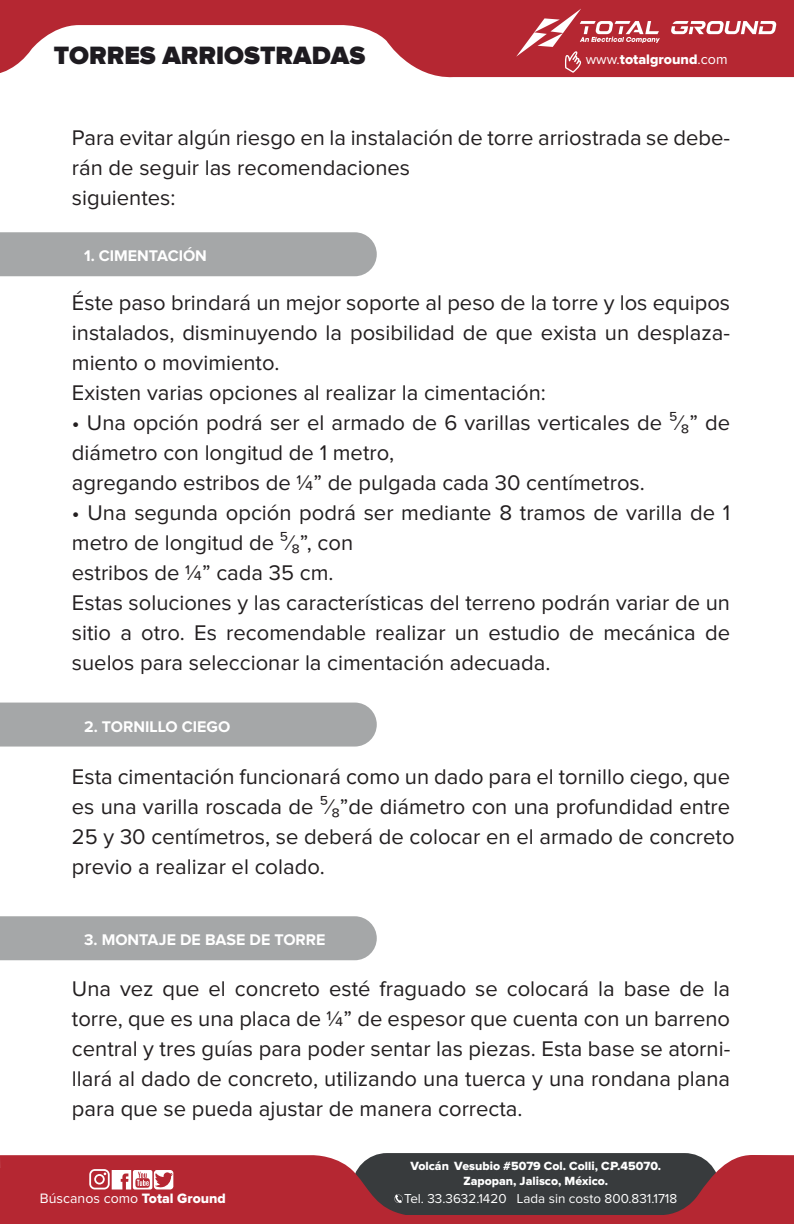
<style>
.page{position:relative;width:794px;height:1224px;background:#fff}
.page>*{position:absolute;margin:0;border:0;box-sizing:border-box;transform-origin:0 0}
.t1{font:900 26px "Proxima Nova";color:#1e1b20}
.t2{font:22px/30px "Proxima Nova";color:#231f20}
.t3{font:700 16px "Proxima Nova";color:#fff}
.t4{font:14.2px "Proxima Nova";color:#fff}
.t5{font:14.2px "Proxima Nova Extrabld";color:#fff}
.t6{font:13.4px "Proxima Nova";color:#fff}
.t7{font:12.2px/14.8px "Proxima Nova Extrabld";color:#fff;text-align:center}
.s1{font-family:"Proxima Nova"}
.s2{font-family:"Proxima Nova Extrabld"}
</style>
<div class="page">
<div style="left:352px;top:1153px;width:367px;height:70px;background:#383b3d;border-radius:35px"></div>
<svg style="left:0;top:0;width:794px;height:78px;fill:#b52732"></svg>
<svg style="left:0;top:1155px;width:794px;height:69px;fill:#b52732"></svg>
<svg style="left:671px;top:21px;width:105px;height:13px"></svg>
<svg style="left:516px;top:9px;width:144px;height:64px;background:#bf454e"></svg>
<svg style="left:394px;top:1194px;width:8px;height:9px"></svg>
<svg style="left:89px;top:1169px;width:84px;height:21px"></svg>
<div style="left:0;top:232px;width:377px;height:44px;background:#a5a7a8"></div>
<div style="left:0;top:703px;width:377px;height:44px;background:#a5a7a8"></div>
<div style="left:0;top:916px;width:377px;height:44px;background:#a5a7a8"></div>
<p class="t1" style="left:54px;top:43px;width:313px">TORRES ARRIOSTRADAS</p>
<p class="t5" style="left:586px;top:53px;width:143px"><span class="s1">www.</span>totalground<span class="s1">.com</span></p>
<p class="t2" style="left:72px;top:123px;width:659px">Para evitar algún riesgo en la instalación de torre arriostrada se debe&shy;rán de seguir las recomendaciones<br>siguientes:</p>
<p class="t3" style="left:84px;top:249px;width:124px">1. CIMENTACIÓN</p>
<p class="t2" style="left:72px;top:288px;width:660px">Éste paso brindará un mejor soporte al peso de la torre y los equipos instalados, disminuyendo la posibilidad de que exista un desplaza&shy;miento o movimiento.<br>Existen varias opciones al realizar la cimentación:</p>
<p class="t2" style="left:72px;top:409px;width:659px">• Una opción podrá ser el armado de 6 varillas verticales de ⁵⁄₈” de diámetro con longitud de 1 metro,<br>agregando estribos de ¼” de pulgada cada 30 centímetros.</p>
<p class="t2" style="left:72px;top:499px;width:660px">• Una segunda opción podrá ser mediante 8 tramos de varilla de 1 metro de longitud de ⁵⁄₈”, con<br>estribos de ¼” cada 35 cm.<br>Estas soluciones y las características del terreno podrán variar de un sitio a otro. Es recomendable realizar un estudio de mecánica de suelos para seleccionar la cimentación adecuada.</p>
<p class="t3" style="left:84px;top:719px;width:148px">2. TORNILLO CIEGO</p>
<p class="t2" style="left:72px;top:763px;width:664px">Esta cimentación funcionará como un dado para el tornillo ciego, que es una varilla roscada de ⁵⁄₈”de diámetro con una profundidad entre 25 y 30 centímetros, se deberá de colocar en el armado de concreto previo a realizar el colado.</p>
<p class="t3" style="left:84px;top:933px;width:243px">3. MONTAJE DE BASE DE TORRE</p>
<p class="t2" style="left:72px;top:975px;width:660px;text-align:justify">Una vez que el concreto esté fraguado se colocará la base de la torre, que es una placa de ¼” de espesor que cuenta con un barreno central y tres guías para poder sentar las piezas. Esta base se atorni&shy;llará al dado de concreto, utilizando una tuerca y una rondana plana para que se pueda ajustar de manera correcta.</p>
<p class="t4" style="left:40px;top:1192px;width:187px">Búscanos como <span class="s2">Total Ground</span></p>
<p class="t7" style="left:410px;top:1159px;width:252px">Volcán Vesubio #5079 Col. Colli, C.P.45070.<br>Zapopan, Jalisco, México.</p>
<p class="t6" style="left:404px;top:1193px;width:274px">Tel. 33.3632.1420 Lada sin costo 800.831.1718</p>
</div>
